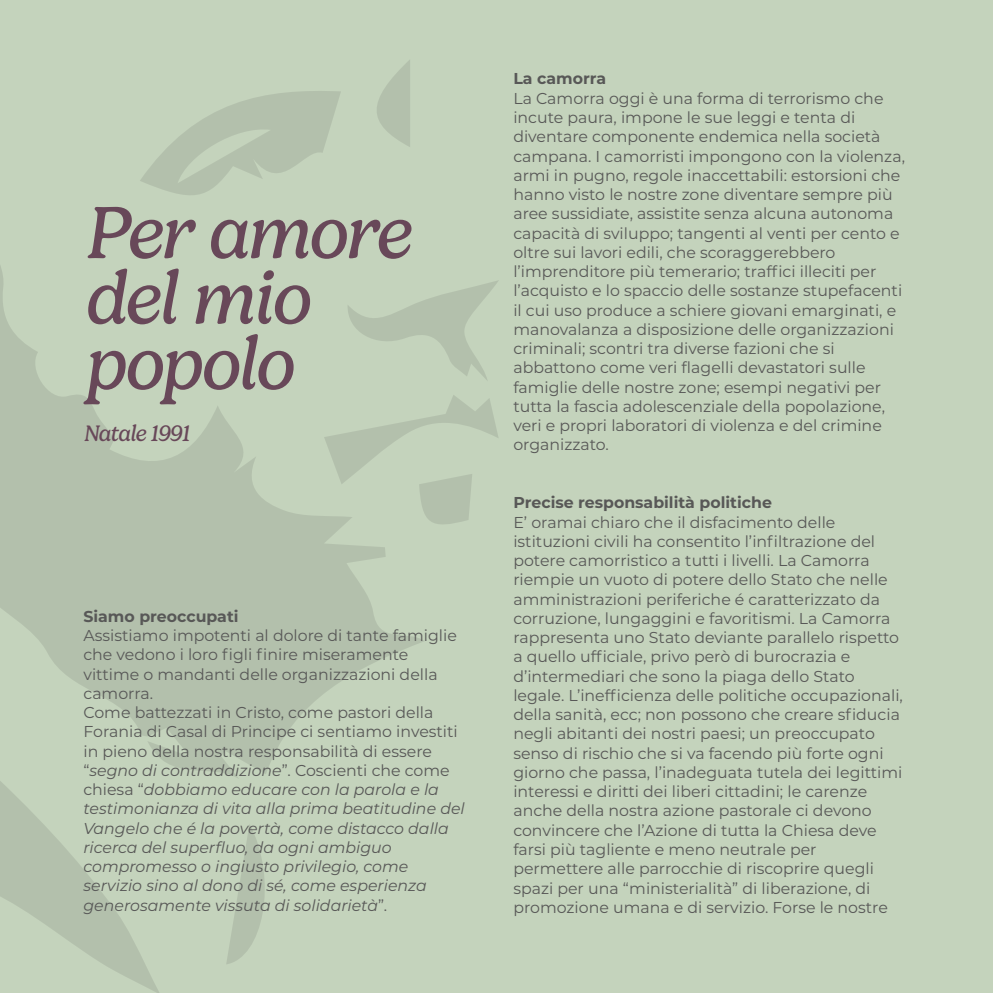
<style>
.page{position:relative;width:993px;height:993px;background:#fff}
.page>*{position:absolute;margin:0;border:0;box-sizing:border-box;transform-origin:0 0}
.t1{font:italic 74.9px/65.5px "Gelica";letter-spacing:-.025em;color:#684859}
.t2{font:italic 22.75px "Gelica";letter-spacing:-.025em;color:#684859}
.t3{font:15.75px/19.2px "Montserrat";color:#585857}
.t4{font:700 15.75px "Montserrat";color:#585857}
.s1{font-style:italic}
</style>
<div class="page">
<div style="left:0;top:0;width:992px;height:992px;background:#c4d3bc"></div>
<svg style="left:0;top:266px;width:424px;height:726px"></svg>
<svg style="left:140px;top:91px;width:201px;height:104px"></svg>
<svg style="left:346px;top:280px;width:152px;height:101px"></svg>
<svg style="left:226px;top:823px;width:53px;height:141px"></svg>
<svg style="left:324px;top:394px;width:174px;height:136px"></svg>
<svg style="left:377px;top:60px;width:33px;height:87px"></svg>
<h1 class="t1" style="left:84px;top:201px;width:327px">Per amore del mio popolo</h1>
<h2 class="t2" style="left:83px;top:421px;width:108px">Natale 1991</h2>
<p class="t4" style="left:83px;top:604px;width:157px">Siamo preoccupati</p>
<p class="t3" style="left:83px;top:625px;width:383px">Assistiamo impotenti al dolore di tante famiglie che vedono i loro figli finire miseramente vittime o mandanti delle organizzazioni della camorra.<br>Come battezzati in Cristo, come pastori della Forania di Casal di Principe ci sentiamo investiti in pieno della nostra responsabilità di essere “<span class="s1">segno di contraddizione</span>”. Coscienti che come chiesa “<span class="s1">dobbiamo educare con la parola e la testimonianza di vita alla prima beatitudine del Vangelo che é la povertà, come distacco dalla ricerca del superfluo, da ogni ambiguo compromesso o ingiusto privilegio, come servizio sino al dono di sé, come esperienza generosamente vissuta di solidarietà</span>”.</p>
<p class="t4" style="left:513px;top:67px;width:94px">La camorra</p>
<p class="t3" style="left:513px;top:88px;width:393px">La Camorra oggi è una forma di terrorismo che incute paura, impone le sue leggi e tenta di diventare componente endemica nella società campana. I camorristi impongono con la violenza, armi in pugno, regole inaccettabili: estorsioni che hanno visto le nostre zone diventare sempre più aree sussidiate, assistite senza alcuna autonoma capacità di sviluppo; tangenti al venti per cento e oltre sui lavori edili, che scoraggerebbero l’imprenditore più temerario; traffici illeciti per l’acquisto e lo spaccio delle sostanze stupefacenti il cui uso produce a schiere giovani emarginati, e manovalanza a disposizione delle organizzazioni criminali; scontri tra diverse fazioni che si abbattono come veri flagelli devastatori sulle famiglie delle nostre zone; esempi negativi per tutta la fascia adolescenziale della popolazione, veri e propri laboratori di violenza e del crimine organizzato.</p>
<p class="t4" style="left:513px;top:491px;width:260px">Precise responsabilità politiche</p>
<p class="t3" style="left:513px;top:511px;width:391px">E’ oramai chiaro che il disfacimento delle istituzioni civili ha consentito l’infiltrazione del potere camorristico a tutti i livelli. La Camorra riempie un vuoto di potere dello Stato che nelle amministrazioni periferiche é caratterizzato da corruzione, lungaggini e favoritismi. La Camorra rappresenta uno Stato deviante parallelo rispetto a quello ufficiale, privo però di burocrazia e d’intermediari che sono la piaga dello Stato legale. L’inefficienza delle politiche occupazionali, della sanità, ecc; non possono che creare sfiducia negli abitanti dei nostri paesi; un preoccupato senso di rischio che si va facendo più forte ogni giorno che passa, l’inadeguata tutela dei legittimi interessi e diritti dei liberi cittadini; le carenze anche della nostra azione pastorale ci devono convincere che l’Azione di tutta la Chiesa deve farsi più tagliente e meno neutrale per permettere alle parrocchie di riscoprire quegli spazi per una “ministerialità” di liberazione, di promozione umana e di servizio. Forse le nostre</p>
</div>
